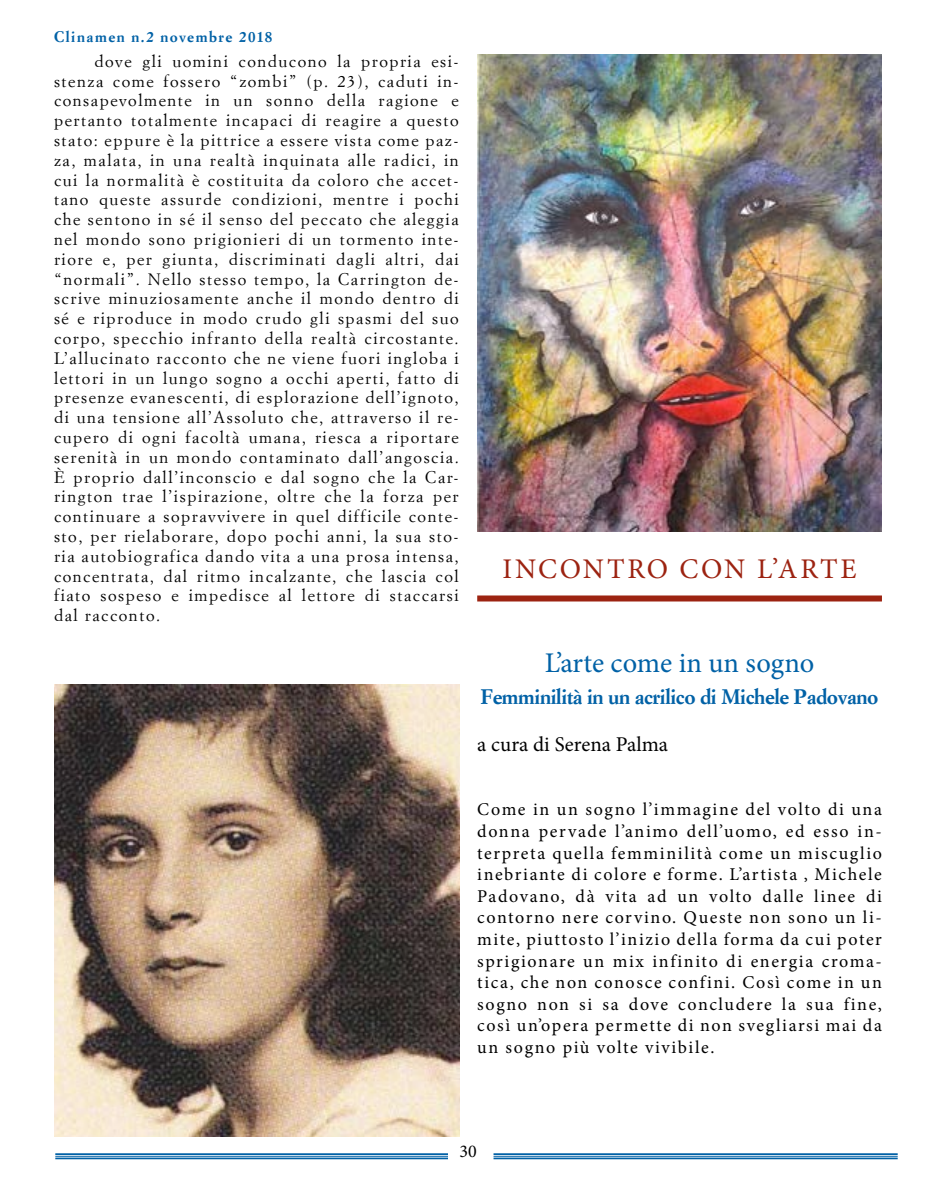
<style>
.page{position:relative;width:936px;height:1191px;background:#fff}
.page>*{position:absolute;margin:0;border:0;box-sizing:border-box;transform-origin:0 0}
.t1{font:28.5px "Minion Pro";color:#0061a6}
.t2{font:28.5px "Minion Pro";letter-spacing:.085em;color:#9c2311}
.t3{font:700 21px "Simoncini Garamond";letter-spacing:-.02em;color:#0061a6}
.t4{font:21px "Minion Pro";color:#000}
.t5{font:18px/21.6px "Minion Pro";letter-spacing:.085em;color:#000;text-align:justify}
.t6{font:16.5px/19.8px "Simoncini Garamond";letter-spacing:.09em;color:#000;text-align:justify}
.t7{font:700 15px "Simoncini Garamond";letter-spacing:.095em;color:#0061a6}
</style>
<div class="page">
<hr style="left:55px;top:1153px;width:393px;height:2px;background:#0061a6">
<hr style="left:55px;top:1155px;width:393px;height:1px;background:#0061a6">
<hr style="left:55px;top:1157px;width:393px;height:2px;background:#0061a6">
<hr style="left:493px;top:1153px;width:404px;height:2px;background:#0061a6">
<hr style="left:493px;top:1155px;width:404px;height:1px;background:#0061a6">
<hr style="left:493px;top:1157px;width:404px;height:2px;background:#0061a6">
<img style="left:54px;top:684px;width:405px;height:453px">
<img style="left:477px;top:54px;width:404px;height:477px">
<div style="left:477px;top:595px;width:404px;height:6px;background:#9c2311"></div>
<p class="t7" style="left:54px;top:28px;width:220px">Clinamen n.2 novembre 2018</p>
<p class="t6" style="left:54px;top:51px;width:406px;text-indent:41px">dove gli uomini conducono la propria esi&shy;stenza come fossero “zombi” (p. 23), caduti in&shy;consapevolmente in un sonno della ragione e pertanto totalmente incapaci di reagire a questo stato: eppure è la pittrice a essere vista come paz&shy;za, malata, in una realtà inquinata alle radici, in cui la normalità è costituita da coloro che accet&shy;tano queste assurde condizioni, mentre i pochi che sentono in sé il senso del peccato che aleggia nel mondo sono prigionieri di un tormento inte&shy;riore e, per giunta, discriminati dagli altri, dai “normali”. Nello stesso tempo, la Carrington de&shy;scrive minuziosamente anche il mondo dentro di sé e riproduce in modo crudo gli spasmi del suo corpo, specchio infranto della realtà circostante.<br>L’allucinato racconto che ne viene fuori ingloba i lettori in un lungo sogno a occhi aperti, fatto di presenze evanescenti, di esplorazione dell’ignoto, di una tensione all’Assoluto che, attraverso il re&shy;cupero di ogni facoltà umana, riesca a riportare serenità in un mondo contaminato dall’angoscia.<br>È proprio dall’inconscio e dal sogno che la Car&shy;rington trae l’ispirazione, oltre che la forza per continuare a sopravvivere in quel difficile conte&shy;sto, per rielaborare, dopo pochi anni, la sua sto&shy;ria autobiografica dando vita a una prosa intensa, concentrata, dal ritmo incalzante, che lascia col fiato sospeso e impedisce al lettore di staccarsi dal racconto.</p>
<h1 class="t2" style="left:502px;top:549px;width:355px">INCONTRO CON L’ARTE</h1>
<h1 class="t1" style="left:544px;top:644px;width:271px">L’arte come in un sogno</h1>
<p class="t3" style="left:480px;top:683px;width:399px">Femminilità in un acrilico di Michele Padovano</p>
<p class="t4" style="left:477px;top:729px;width:192px">a cura di Serena Palma</p>
<p class="t5" style="left:477px;top:799px;width:406px">Come in un sogno l’immagine del volto di una donna pervade l’animo dell’uomo, ed esso in&shy;terpreta quella femminilità come un miscuglio inebriante di colore e forme. L’artista , Michele Padovano, dà vita ad un volto dalle linee di contorno nere corvino. Queste non sono un li&shy;mite, piuttosto l’inizio della forma da cui poter sprigionare un mix infinito di energia croma&shy;tica, che non conosce confini. Così come in un sogno non si sa dove concludere la sua fine, così un’opera permette di non svegliarsi mai da un sogno più volte vivibile.</p>
<p class="t5" style="left:459px;top:1140px;width:19px">30</p>
</div>
